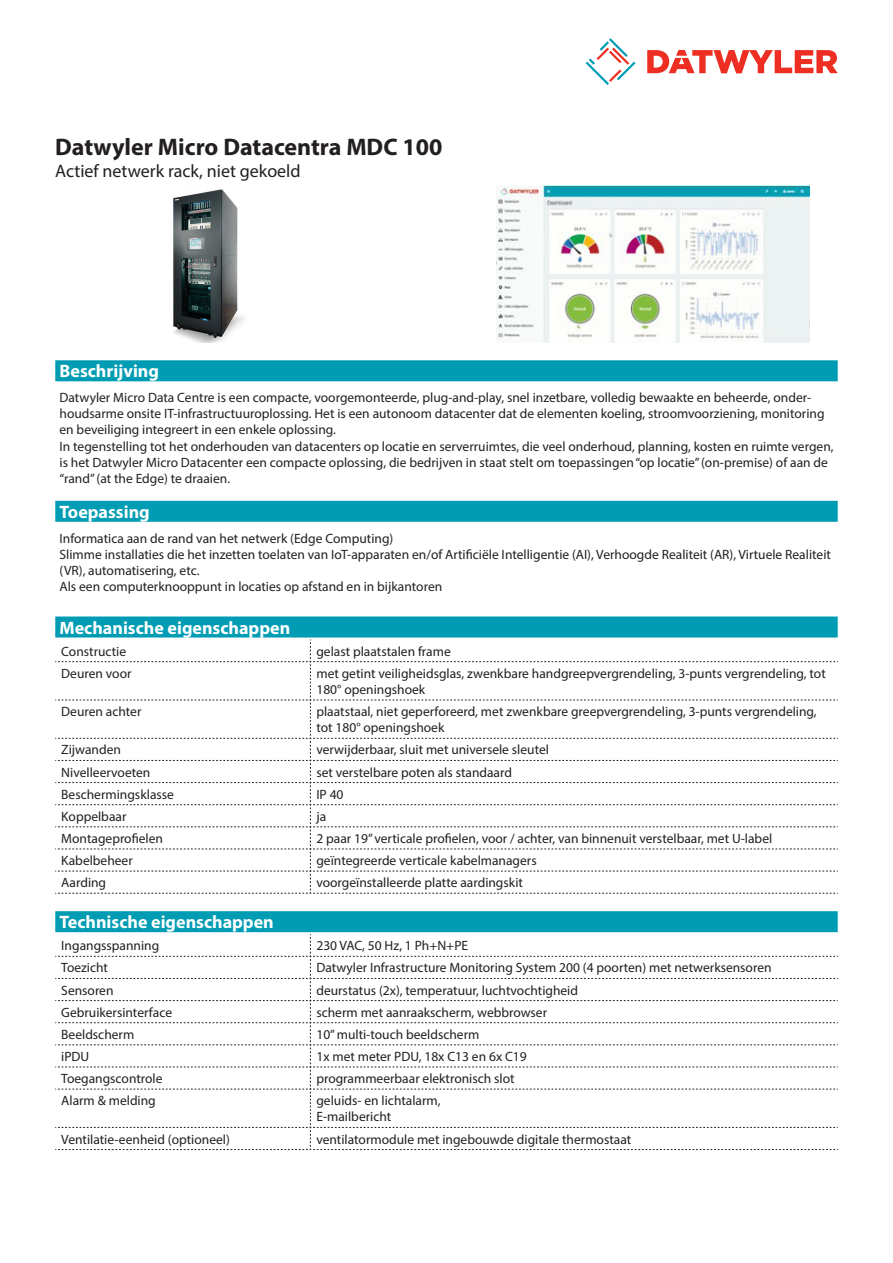
<style>
.page{position:relative;width:893px;height:1263px;background:#fff}
.page>*{position:absolute;margin:0;border:0;box-sizing:border-box;transform-origin:0 0}
.Product_Head{font:700 24px "Myriad Pro";color:#231f20}
.Standard_Head_Proper{font:700 18px "Myriad Pro";color:#fff}
.SubHead{font:18px "Myriad Pro";color:#231f20}
.myriad_light_propert{font:13.5px/16.2px "Myriad Pro";color:#231f20}
.Standard_text{font:13.5px/16.2px "Myriad Pro";color:#231f20}
</style>
<div class="page">
<svg style="left:586px;top:38px;width:49px;height:47px"></svg>
<svg style="left:647px;top:50px;width:191px;height:23px"></svg>
<div style="left:55px;top:616px;width:783px;height:21px;background:#009cb3"></div>
<svg style="left:55px;top:639px;width:783px;height:255px"></svg>
<img style="left:173px;top:189px;width:71px;height:154px">
<img style="left:497px;top:185px;width:313px;height:158px">
<div style="left:55px;top:360px;width:783px;height:21px;background:#009cb3"></div>
<div style="left:55px;top:501px;width:783px;height:21px;background:#009cb3"></div>
<div style="left:55px;top:911px;width:783px;height:21px;background:#009cb3"></div>
<svg style="left:55px;top:934px;width:783px;height:216px"></svg>
<p class="Product_Head" style="left:55px;top:131px;width:389px">Datwyler Micro Datacentra MDC 100</p>
<p class="SubHead" style="left:55px;top:160px;width:247px">Actief netwerk rack, niet gekoeld</p>
<p class="Standard_Head_Proper" style="left:60px;top:359px;width:101px">Beschrijving</p>
<p class="Standard_text" style="left:60px;top:389px;width:776px">Datwyler Micro Data Centre is een compacte, voorgemonteerde, plug-and-play, snel inzetbare, volledig bewaakte en beheerde, onder&shy;houdsarme onsite IT-infrastructuuroplossing. Het is een autonoom datacenter dat de elementen koeling, stroomvoorziening, monitoring en beveiliging integreert in een enkele oplossing.<br>In tegenstelling tot het onderhouden van datacenters op locatie en serverruimtes, die veel onderhoud, planning, kosten en ruimte vergen, is het Datwyler Micro Datacenter een compacte oplossing, die bedrijven in staat stelt om toepassingen “op locatie” (on-premise) of aan de “rand” (at the Edge) te draaien.</p>
<p class="Standard_Head_Proper" style="left:60px;top:500px;width:92px">Toepassing</p>
<p class="Standard_text" style="left:60px;top:530px;width:773px">Informatica aan de rand van het netwerk (Edge Computing)<br>Slimme installaties die het inzetten toelaten van IoT-apparaten en/of Artificiële Intelligentie (AI), Verhoogde Realiteit (AR), Virtuele Realiteit (VR), automatisering, etc.<br>Als een computerknooppunt in locaties op afstand en in bijkantoren</p>
<p class="Standard_Head_Proper" style="left:60px;top:616px;width:232px">Mechanische eigenschappen</p>
<p class="myriad_light_propert" style="left:61px;top:643px;width:66px">Constructie</p>
<p class="myriad_light_propert" style="left:316px;top:643px;width:136px">gelast plaatstalen frame</p>
<p class="myriad_light_propert" style="left:61px;top:665px;width:72px">Deuren voor</p>
<p class="myriad_light_propert" style="left:316px;top:665px;width:511px">met getint veiligheidsglas, zwenkbare handgreepvergrendeling, 3-punts vergrendeling, tot<br>180° openingshoek</p>
<p class="myriad_light_propert" style="left:61px;top:703px;width:82px">Deuren achter</p>
<p class="myriad_light_propert" style="left:316px;top:703px;width:502px">plaatstaal, niet geperforeerd, met zwenkbare greepvergrendeling, 3-punts vergrendeling, tot 180° openingshoek</p>
<p class="myriad_light_propert" style="left:61px;top:742px;width:61px">Zijwanden</p>
<p class="myriad_light_propert" style="left:316px;top:742px;width:234px">verwijderbaar, sluit met universele sleutel</p>
<p class="myriad_light_propert" style="left:61px;top:764px;width:91px">Nivelleervoeten</p>
<p class="myriad_light_propert" style="left:316px;top:764px;width:197px">set verstelbare poten als standaard</p>
<p class="myriad_light_propert" style="left:61px;top:786px;width:114px">Beschermingsklasse</p>
<p class="myriad_light_propert" style="left:316px;top:786px;width:29px">IP 40</p>
<p class="myriad_light_propert" style="left:61px;top:808px;width:67px">Koppelbaar</p>
<p class="myriad_light_propert" style="left:316px;top:808px;width:11px">ja</p>
<p class="myriad_light_propert" style="left:61px;top:830px;width:103px">Montageprofielen</p>
<p class="myriad_light_propert" style="left:316px;top:830px;width:457px">2 paar 19” verticale profielen, voor / achter, van binnenuit verstelbaar, met U-label</p>
<p class="myriad_light_propert" style="left:61px;top:852px;width:73px">Kabelbeheer</p>
<p class="myriad_light_propert" style="left:316px;top:852px;width:222px">geïntegreerde verticale kabelmanagers</p>
<p class="myriad_light_propert" style="left:61px;top:874px;width:46px">Aarding</p>
<p class="myriad_light_propert" style="left:316px;top:874px;width:208px">voorgeïnstalleerde platte aardingskit</p>
<p class="Standard_Head_Proper" style="left:60px;top:910px;width:216px">Technische eigenschappen</p>
<p class="myriad_light_propert" style="left:61px;top:937px;width:100px">Ingangsspanning</p>
<p class="myriad_light_propert" style="left:316px;top:937px;width:153px">230 VAC, 50 Hz, 1 Ph+N+PE</p>
<p class="myriad_light_propert" style="left:61px;top:959px;width:48px">Toezicht</p>
<p class="myriad_light_propert" style="left:316px;top:959px;width:457px">Datwyler Infrastructure Monitoring System 200 (4 poorten) met netwerksensoren</p>
<p class="myriad_light_propert" style="left:61px;top:982px;width:54px">Sensoren</p>
<p class="myriad_light_propert" style="left:316px;top:982px;width:263px">deurstatus (2x), temperatuur, luchtvochtigheid</p>
<p class="myriad_light_propert" style="left:61px;top:1004px;width:112px">Gebruikersinterface</p>
<p class="myriad_light_propert" style="left:316px;top:1004px;width:232px">scherm met aanraakscherm, webbrowser</p>
<p class="myriad_light_propert" style="left:61px;top:1026px;width:75px">Beeldscherm</p>
<p class="myriad_light_propert" style="left:316px;top:1026px;width:165px">10’’ multi-touch beeldscherm</p>
<p class="myriad_light_propert" style="left:61px;top:1048px;width:30px">iPDU</p>
<p class="myriad_light_propert" style="left:316px;top:1048px;width:212px">1x met meter PDU, 18x C13 en 6x C19</p>
<p class="myriad_light_propert" style="left:61px;top:1070px;width:103px">Toegangscontrole</p>
<p class="myriad_light_propert" style="left:316px;top:1070px;width:200px">programmeerbaar elektronisch slot</p>
<p class="myriad_light_propert" style="left:61px;top:1092px;width:96px">Alarm &amp; melding</p>
<p class="myriad_light_propert" style="left:316px;top:1092px;width:126px">geluids- en lichtalarm,</p>
<p class="myriad_light_propert" style="left:316px;top:1108px;width:76px">E-mailbericht</p>
<p class="myriad_light_propert" style="left:61px;top:1131px;width:170px">Ventilatie-eenheid (optioneel)</p>
<p class="myriad_light_propert" style="left:316px;top:1131px;width:316px">ventilatormodule met ingebouwde digitale thermostaat</p>
</div>
